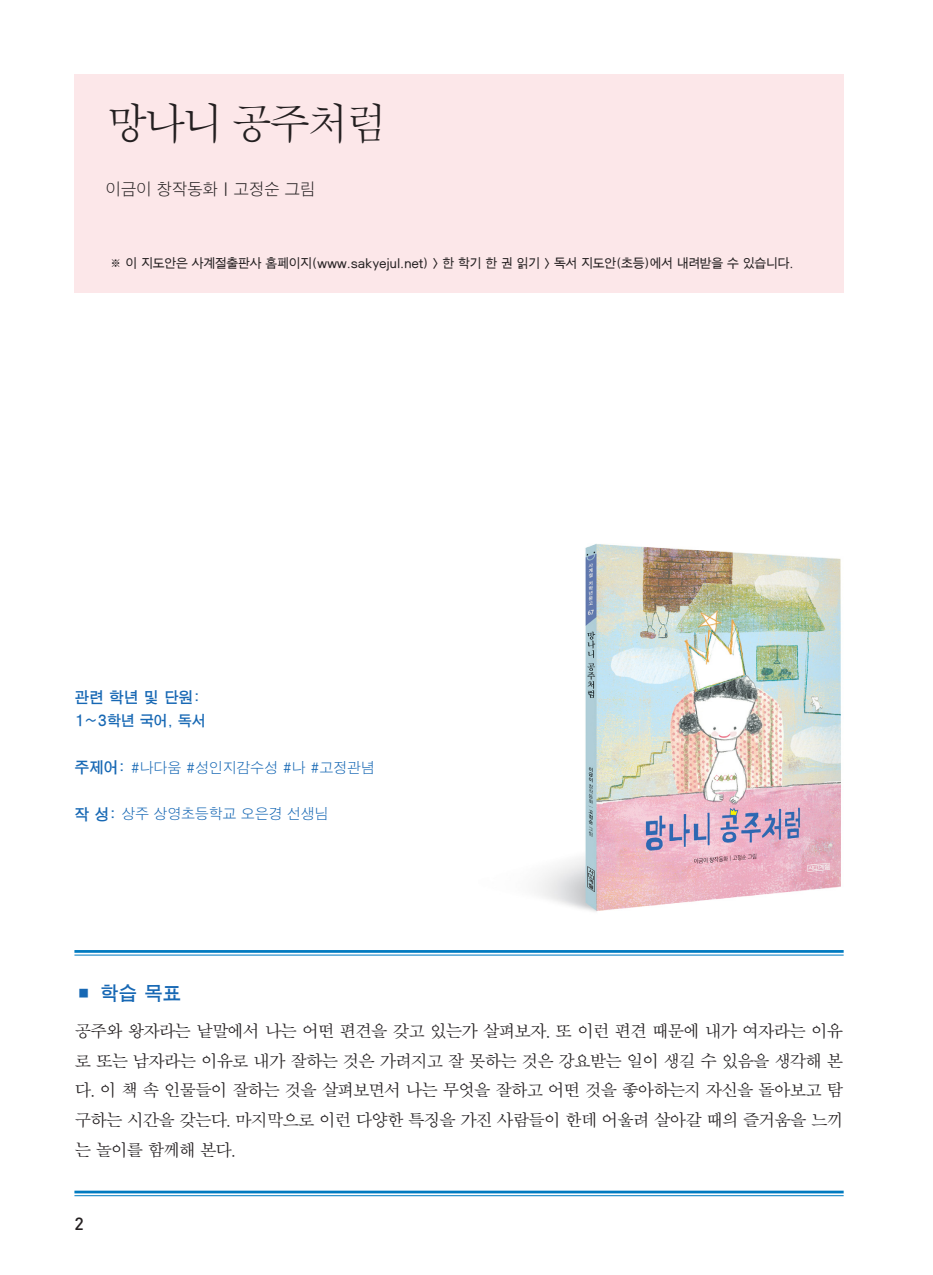
<style>
.page{position:relative;width:933px;height:1275px;background:#fff}
.page>*{position:absolute;margin:0;border:0;box-sizing:border-box;transform-origin:0 0}
.t1{font:43.75px "SM3 SS Myung Jo 02";letter-spacing:-.1em;color:#231f20}
.t2{font:19.25px "SMT Gothic Std";color:#1768b4}
.t3{font:500 17.5px "DIN";color:#231f20}
.t4{font:17.15px/29.8px "SMSS Myung Jo 10 Std";letter-spacing:-.09em;color:#231f20;text-align:justify}
.t5{font:16.62px "SM3 J Gothic 01";letter-spacing:-.03em;color:#231f20;scale:.95 1}
.t6{font:15.4px "SMT Gothic Std";color:#1768b4}
.t7{font:14.7px "SM3 J Gothic 01";letter-spacing:-.03em;color:#1768b4}
.t8{font:14.7px "SMT Gothic Std";letter-spacing:-.03em;color:#1768b4}
.t9{font:13.12px "SMJ Gothic 10 Std";letter-spacing:-.07em;color:#231f20;scale:.95 1}
.s1{font-family:"SMT Gothic Std";font-size:15.4px}
</style>
<div class="page">
<img style="left:537px;top:544px;width:304px;height:368px">
<div style="left:74px;top:74px;width:769px;height:219px;background:#fce7e9"></div>
<hr style="left:74px;top:950px;width:769px;height:3px;background:#007ac0">
<hr style="left:74px;top:955px;width:769px;height:1px;background:#007ac0">
<hr style="left:74px;top:1191px;width:769px;height:2px;background:#007ac0">
<hr style="left:74px;top:1195px;width:769px;height:1px;background:#007ac0">
<h1 class="t1" style="left:105px;top:101px;width:284px">망나니 공주처럼</h1>
<p class="t5" style="left:105px;top:181px;width:223px">이금이 창작동화 | 고정순 그림</p>
<p class="t9" style="left:110px;top:257px;width:721px">※ 이 지도안은 사계절출판사 홈페이지(www.sakyejul.net) &gt; 한 학기 한 권 읽기 &gt; 독서 지도안(초등)에서 내려받을 수 있습니다.</p>
<p class="t6" style="left:74px;top:689px;width:128px">관련 학년 및 단원:</p>
<p class="t8" style="left:74px;top:713px;width:133px">1~3학년 국어, 독서</p>
<p class="t7" style="left:74px;top:760px;width:302px"><span class="s1">주제어:</span> #나다움 #성인지감수성 #나 #고정관념</p>
<p class="t7" style="left:74px;top:807px;width:256px"><span class="s1">작 성:</span> 상주 상영초등학교 오은경 선생님</p>
<p class="t2" style="left:74px;top:983px;width:108px">■ 학습 목표</p>
<p class="t4" style="left:74px;top:1016px;width:770px">공주와 왕자라는 낱말에서 나는 어떤 편견을 갖고 있는가 살펴보자. 또 이런 편견 때문에 내가 여자라는 이유 로 또는 남자라는 이유로 내가 잘하는 것은 가려지고 잘 못하는 것은 강요받는 일이 생길 수 있음을 생각해 본 다. 이 책 속 인물들이 잘하는 것을 살펴보면서 나는 무엇을 잘하고 어떤 것을 좋아하는지 자신을 돌아보고 탐 구하는 시간을 갖는다. 마지막으로 이런 다양한 특징을 가진 사람들이 한데 어울려 살아갈 때의 즐거움을 느끼 는 놀이를 함께해 본다.</p>
<p class="t3" style="left:74px;top:1213px;width:11px">2</p>
</div>
